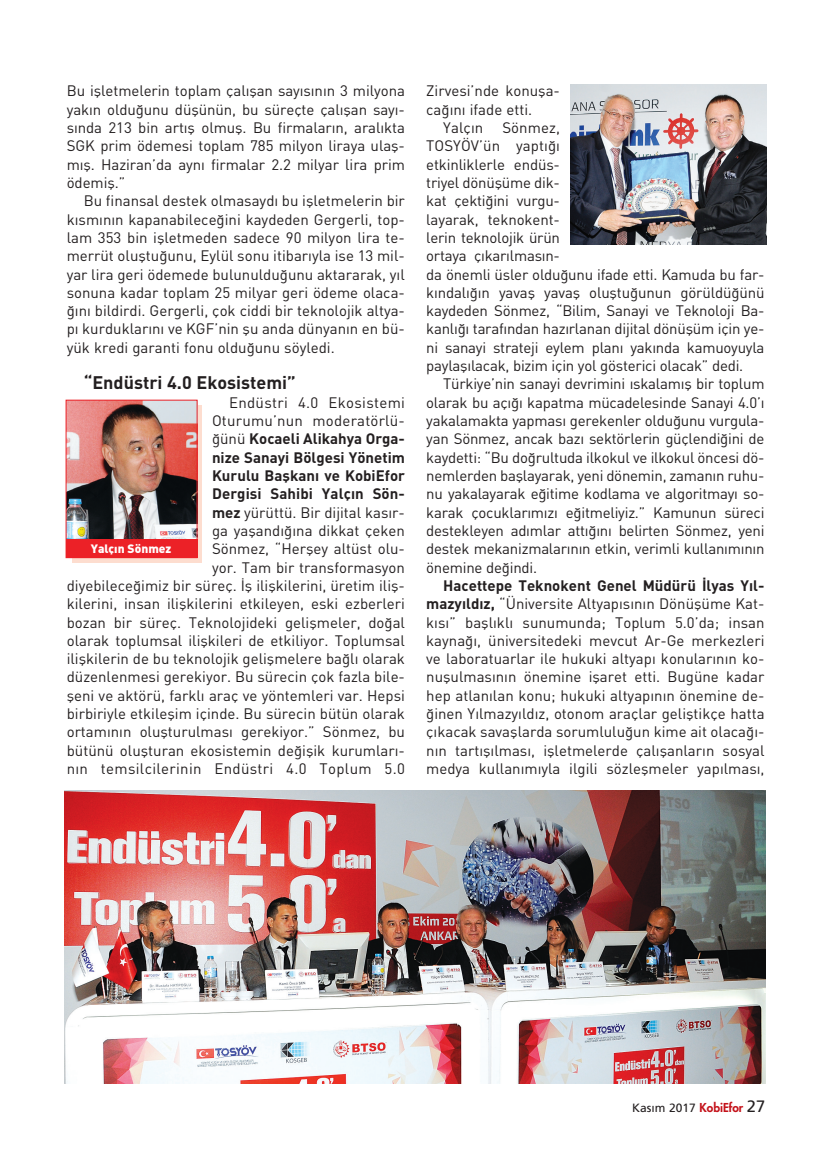
<style>
.page{position:relative;width:830px;height:1149px;background:#fff}
.page>*{position:absolute;margin:0;border:0;box-sizing:border-box;transform-origin:0 0}
.t1{font:18px "DINT Bold";color:#231f20}
.t2{font:15px/18.3px "DINT";color:#231f20;text-align:right}
.t3{font:15px "DINT Bold";color:#231f20}
.t4{font:12px "Frutiger Normal Tr";color:#231f20}
.t5{font:12px "DINT Black";color:#fff}
.s1{font-family:"DINT Bold"}
.s2{font-family:"Futura Heavy Turk";color:#c4121a}
.s3{font-size:16.5px}
</style>
<div class="page">
<svg style="left:72px;top:405px;width:129px;height:157px"></svg>
<img style="left:68px;top:402px;width:127px;height:137px">
<div style="left:66px;top:400px;width:131px;height:157px;border:1px solid #ec2127"></div>
<div style="left:66px;top:539px;width:131px;height:18px;background:#ec2127"></div>
<img style="left:64px;top:790px;width:700px;height:292px">
<img style="left:570px;top:85px;width:195px;height:159px">
<p class="t2" style="left:67px;top:83px;width:339px">Bu iflletmelerin toplam çal›flan say›s›n›n 3 milyona</p>
<p class="t2" style="left:67px;top:102px;width:339px">yak›n oldu¤unu düflünün, bu süreçte çal›flan say›-</p>
<p class="t2" style="left:67px;top:120px;width:339px">s›nda 213 bin art›fl olmufl. Bu firmalar›n, aral›kta</p>
<p class="t2" style="left:67px;top:138px;width:339px">SGK prim ödemesi toplam 785 milyon liraya ulafl-</p>
<p class="t2" style="left:67px;top:157px;width:339px">m›fl. Haziran’da ayn› firmalar 2.2 milyar lira prim</p>
<p class="t2" style="left:67px;top:175px;width:60px">ödemifl.”</p>
<p class="t2" style="left:84px;top:193px;width:322px">Bu finansal destek olmasayd› bu iflletmelerin bir</p>
<p class="t2" style="left:67px;top:212px;width:339px">k›sm›n›n kapanabilece¤ini kaydeden Gergerli, top-</p>
<p class="t2" style="left:67px;top:230px;width:339px">lam 353 bin iflletmeden sadece 90 milyon lira te-</p>
<p class="t2" style="left:67px;top:248px;width:339px">merrüt olufltu¤unu, Eylül sonu itibar›yla ise 13 mil-</p>
<p class="t2" style="left:67px;top:266px;width:339px">yar lira geri ödemede bulunuldu¤unu aktararak, y›l</p>
<p class="t2" style="left:67px;top:285px;width:339px">sonuna kadar toplam 25 milyar geri ödeme olaca-</p>
<p class="t2" style="left:67px;top:303px;width:339px">¤›n› bildirdi. Gergerli, çok ciddi bir teknolojik altya-</p>
<p class="t2" style="left:67px;top:321px;width:339px">p› kurduklar›n› ve KGF’nin flu anda dünyan›n en bü-</p>
<p class="t2" style="left:67px;top:340px;width:269px">yük kredi garanti fonu oldu¤unu söyledi.</p>
<p class="t1" style="left:84px;top:376px;width:213px">“Endüstri 4.0 Ekosistemi”</p>
<p class="t2" style="left:67px;top:395px;width:339px">Endüstri 4.0 Ekosistemi<br>Oturumu’nun moderatörlü-<br>¤ünü <span class="s1">Kocaeli Alikahya Orga-<br>nize Sanayi Bölgesi Yönetim<br>Kurulu Baflkan› ve KobiEfor<br>Dergisi Sahibi Yalç›n Sön-<br>mez</span> yürüttü. Bir dijital kas›r-<br>ga yafland›¤›na dikkat çeken<br>Sönmez, “Herfley altüst olu-<br>yor. Tam bir transformasyon<br>diyebilece¤imiz bir süreç. ‹fl iliflkilerini, üretim ilifl&shy;kilerini, insan iliflkilerini etkileyen, eski ezberleri bozan bir süreç. Teknolojideki geliflmeler, do¤al olarak toplumsal iliflkileri de etkiliyor. Toplumsal iliflkilerin de bu teknolojik geliflmelere ba¤l› olarak düzenlenmesi gerekiyor. Bu sürecin çok fazla bile&shy;fleni ve aktörü, farkl› araç ve yöntemleri var. Hepsi birbiriyle etkileflim içinde. Bu sürecin bütün olarak ortam›n›n oluflturulmas› gerekiyor.” Sönmez, bu bütünü oluflturan ekosistemin de¤iflik kurumlar›- n›n temsilcilerinin Endüstri 4.0 Toplum 5.0</p>
<p class="t5" style="left:91px;top:544px;width:82px">Yalç›n Sönmez</p>
<p class="t2" style="left:426px;top:83px;width:135px">Zirvesi’nde konufla-</p>
<p class="t2" style="left:426px;top:102px;width:107px">ca¤›n› ifade etti.</p>
<p class="t2" style="left:443px;top:120px;width:42px">Yalç›n</p>
<p class="t2" style="left:502px;top:120px;width:59px">Sönmez,</p>
<p class="t2" style="left:426px;top:138px;width:135px">TOSYÖV’ün yapt›¤›</p>
<p class="t2" style="left:426px;top:157px;width:135px">etkinliklerle endüs-</p>
<p class="t2" style="left:426px;top:175px;width:135px">triyel dönüflüme dik-</p>
<p class="t2" style="left:426px;top:193px;width:135px">kat çekti¤ini vurgu-</p>
<p class="t2" style="left:426px;top:212px;width:135px">layarak, teknokent-</p>
<p class="t2" style="left:426px;top:230px;width:135px">lerin teknolojik ürün</p>
<p class="t2" style="left:426px;top:248px;width:135px">ortaya ç›kar›lmas›n-</p>
<p class="t2" style="left:426px;top:266px;width:339px">da önemli üsler oldu¤unu ifade etti. Kamuda bu far-</p>
<p class="t2" style="left:426px;top:285px;width:339px">k›ndal›¤›n yavafl yavafl olufltu¤unun görüldü¤ünü</p>
<p class="t2" style="left:426px;top:303px;width:339px">kaydeden Sönmez, “Bilim, Sanayi ve Teknoloji Ba-</p>
<p class="t2" style="left:426px;top:321px;width:339px">kanl›¤› taraf›ndan haz›rlanan dijital dönüflüm için ye-</p>
<p class="t2" style="left:426px;top:340px;width:339px">ni sanayi strateji eylem plan› yak›nda kamuoyuyla</p>
<p class="t2" style="left:426px;top:358px;width:318px">paylafl›lacak, bizim için yol gösterici olacak” dedi.</p>
<p class="t2" style="left:443px;top:376px;width:322px">Türkiye’nin sanayi devrimini ›skalam›fl bir toplum</p>
<p class="t2" style="left:426px;top:395px;width:339px">olarak bu aç›¤› kapatma mücadelesinde Sanayi 4.0’›</p>
<p class="t2" style="left:426px;top:413px;width:339px">yakalamakta yapmas› gerekenler oldu¤unu vurgula-</p>
<p class="t2" style="left:426px;top:431px;width:339px">yan Sönmez, ancak baz› sektörlerin güçlendi¤ini de</p>
<p class="t2" style="left:426px;top:449px;width:339px">kaydetti: “Bu do¤rultuda ilkokul ve ilkokul öncesi dö-</p>
<p class="t2" style="left:426px;top:468px;width:339px">nemlerden bafllayarak, yeni dönemin, zaman›n ruhu-</p>
<p class="t2" style="left:426px;top:486px;width:339px">nu yakalayarak e¤itime kodlama ve algoritmay› so-</p>
<p class="t2" style="left:426px;top:504px;width:339px">karak çocuklar›m›z› e¤itmeliyiz.” Kamunun süreci</p>
<p class="t2" style="left:426px;top:523px;width:339px">destekleyen ad›mlar att›¤›n› belirten Sönmez, yeni</p>
<p class="t2" style="left:426px;top:541px;width:339px">destek mekanizmalar›n›n etkin, verimli kullan›m›n›n</p>
<p class="t2" style="left:426px;top:559px;width:112px">önemine de¤indi.</p>
<p class="t3" style="left:443px;top:580px;width:322px">Hacettepe Teknokent Genel Müdürü ‹lyas Y›l-</p>
<p class="t2" style="left:426px;top:596px;width:339px"><span class="s1">mazy›ld›z,</span> “Üniversite Altyap›s›n›n Dönüflüme Kat-</p>
<p class="t2" style="left:426px;top:614px;width:339px">k›s›” bafll›kl› sunumunda; Toplum 5.0’da; insan</p>
<p class="t2" style="left:426px;top:632px;width:339px">kayna¤›, üniversitedeki mevcut Ar-Ge merkezleri</p>
<p class="t2" style="left:426px;top:651px;width:339px">ve laboratuarlar ile hukuki altyap› konular›n›n ko-</p>
<p class="t2" style="left:426px;top:669px;width:339px">nuflulmas›n›n önemine iflaret etti. Bugüne kadar</p>
<p class="t2" style="left:426px;top:687px;width:339px">hep atlan›lan konu; hukuki altyap›n›n önemine de-</p>
<p class="t2" style="left:426px;top:706px;width:339px">¤inen Y›lmazy›ld›z, otonom araçlar gelifltikçe hatta</p>
<p class="t2" style="left:426px;top:724px;width:339px">ç›kacak savafllarda sorumlulu¤un kime ait olaca¤›-</p>
<p class="t2" style="left:426px;top:742px;width:339px">n›n tart›fl›lmas›, iflletmelerde çal›flanlar›n sosyal</p>
<p class="t2" style="left:426px;top:761px;width:339px">medya kullan›m›yla ilgili sözleflmeler yap›lmas›,</p>
<p class="t4" style="left:631px;top:1103px;width:135px">Kas›m 2017 <span class="s2">KobiEfor</span> <span class="s3">27</span></p>
</div>
